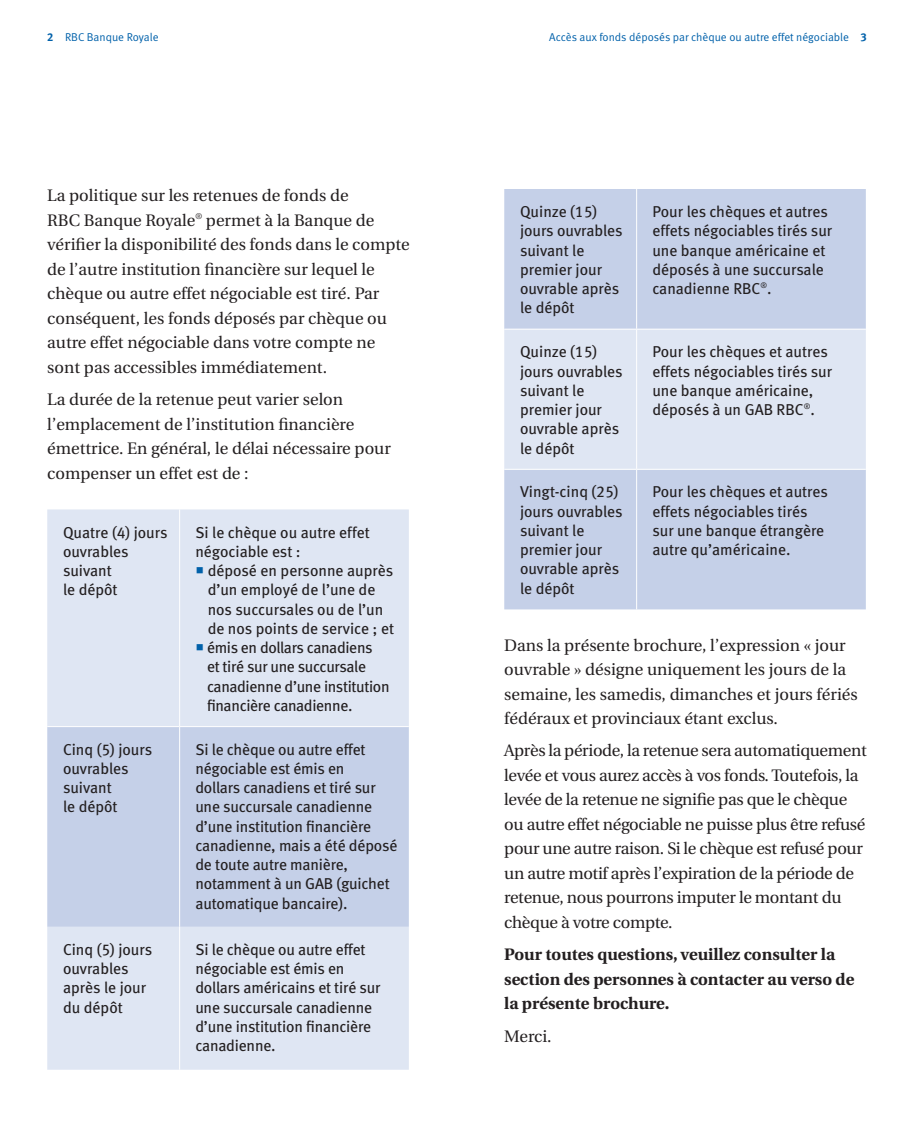
<style>
.page{position:relative;width:914px;height:1134px;background:#fff}
.page>*{position:absolute;margin:0;border:0;box-sizing:border-box;transform-origin:0 0}
.t1{font:16.62px/24.5px "Utopia";color:#231f20}
.t2{font:16.62px/24.5px "Utopia";letter-spacing:-.02em;color:#231f20}
.t3{font:700 16.62px/24.5px "Utopia";color:#231f20}
.t4{font:15.75px/19.2px "Meta Book LF";letter-spacing:-.005em;color:#231f20}
.t5{font:11.38px "Meta Normal LF";color:#0161aa}
.s1{font-family:"Meta Bold LF"}
.s2{color:#0161aa}
</style>
<div class="page">
<div style="left:47px;top:509px;width:362px;height:561px;background:#dfe6f3"></div>
<div style="left:47px;top:727px;width:362px;height:200px;background:#c5d0e8"></div>
<hr style="left:179px;top:509px;width:1px;height:217px;background:#fff">
<hr style="left:47px;top:726px;width:133px;height:1px;background:#fff">
<hr style="left:180px;top:726px;width:229px;height:1px;background:#fff">
<hr style="left:179px;top:727px;width:1px;height:200px;background:#fff">
<hr style="left:179px;top:927px;width:1px;height:143px;background:#fff">
<div style="left:504px;top:189px;width:361px;height:420px;background:#c5d0e8"></div>
<div style="left:504px;top:330px;width:361px;height:139px;background:#dfe6f3"></div>
<hr style="left:636px;top:189px;width:1px;height:140px;background:#fff">
<hr style="left:504px;top:329px;width:132px;height:1px;background:#fff">
<hr style="left:636px;top:329px;width:229px;height:1px;background:#fff">
<hr style="left:636px;top:330px;width:1px;height:139px;background:#fff">
<hr style="left:504px;top:469px;width:132px;height:1px;background:#fff">
<hr style="left:636px;top:469px;width:229px;height:1px;background:#fff">
<hr style="left:636px;top:470px;width:1px;height:139px;background:#fff">
<p class="t5" style="left:47px;top:30px;width:113px"><span class="s1">2</span> RBC Banque Royale</p>
<p class="t5" style="left:549px;top:30px;width:319px">Accès aux fonds déposés par chèque ou autre effet négociable <span class="s1">3</span></p>
<p class="t1" style="left:47px;top:184px;width:364px">La politique sur les retenues de fonds de<br>RBC Banque Royale<sup>®</sup> permet à la Banque de vérifier la disponibilité des fonds dans le compte de l’autre institution financière sur lequel le chèque ou autre effet négociable est tiré. Par conséquent, les fonds déposés par chèque ou autre effet négociable dans votre compte ne sont pas accessibles immédiatement.</p>
<p class="t1" style="left:47px;top:388px;width:345px">La durée de la retenue peut varier selon l’emplacement de l’institution financière émettrice. En général, le délai nécessaire pour compenser un effet est de :</p>
<p class="t4" style="left:63px;top:522px;width:106px">Quatre (4) jours ouvrables suivant<br>le dépôt</p>
<p class="t4" style="left:195px;top:522px;width:176px">Si le chèque ou autre effet négociable est :</p>
<p class="t4" style="left:208px;top:561px;width:188px;text-indent:-12px"><span class="s2">○</span> déposé en personne auprès d’un employé de l’une de nos succursales ou de l’un de nos points de service ; et</p>
<p class="t4" style="left:207px;top:638px;width:184px;text-indent:-12px"><span class="s2">○</span> émis en dollars canadiens<br>et tiré sur une succursale canadienne d’une institution financière canadienne.</p>
<p class="t4" style="left:63px;top:739px;width:91px">Cinq (5) jours ouvrables suivant<br>le dépôt</p>
<p class="t4" style="left:195px;top:739px;width:203px">Si le chèque ou autre effet négociable est émis en<br>dollars canadiens et tiré sur une succursale canadienne d’une institution financière canadienne, mais a été déposé de toute autre manière, notamment à un GAB (guichet automatique bancaire).</p>
<p class="t4" style="left:63px;top:940px;width:91px">Cinq (5) jours ouvrables après le jour du dépôt</p>
<p class="t4" style="left:195px;top:940px;width:187px">Si le chèque ou autre effet négociable est émis en dollars américains et tiré sur une succursale canadienne d’une institution financière canadienne.</p>
<p class="t4" style="left:520px;top:202px;width:104px">Quinze (15) jours ouvrables suivant le premier jour ouvrable après le dépôt</p>
<p class="t4" style="left:652px;top:202px;width:181px">Pour les chèques et autres effets négociables tirés sur une banque américaine et déposés à une succursale canadienne RBC<sup>®</sup>.</p>
<p class="t4" style="left:520px;top:342px;width:104px">Quinze (15) jours ouvrables suivant le premier jour ouvrable après le dépôt</p>
<p class="t4" style="left:652px;top:342px;width:181px">Pour les chèques et autres effets négociables tirés sur une banque américaine, déposés à un GAB RBC<sup>®</sup>.</p>
<p class="t4" style="left:520px;top:482px;width:104px">Vingt-cinq (25) jours ouvrables suivant le premier jour ouvrable après le dépôt</p>
<p class="t4" style="left:652px;top:482px;width:177px">Pour les chèques et autres effets négociables tirés sur une banque étrangère autre qu’américaine.</p>
<p class="t1" style="left:504px;top:633px;width:355px">Dans la présente brochure, l’expression « jour ouvrable » désigne uniquement les jours de la semaine, les samedis, dimanches et jours fériés fédéraux et provinciaux étant exclus.</p>
<p class="t2" style="left:504px;top:739px;width:364px">Après la période, la retenue sera automatiquement levée et vous aurez accès à vos fonds. Toutefois, la levée de la retenue ne signifie pas que le chèque ou autre effet négociable ne puisse plus être refusé pour une autre raison. Si le chèque est refusé pour un autre motif après l’expiration de la période de retenue, nous pourrons imputer le montant du chèque à votre compte.</p>
<p class="t3" style="left:504px;top:943px;width:351px">Pour toutes questions, veuillez consulter la section des personnes à contacter au verso de la présente brochure.</p>
<p class="t1" style="left:504px;top:1024px;width:49px">Merci.</p>
</div>
